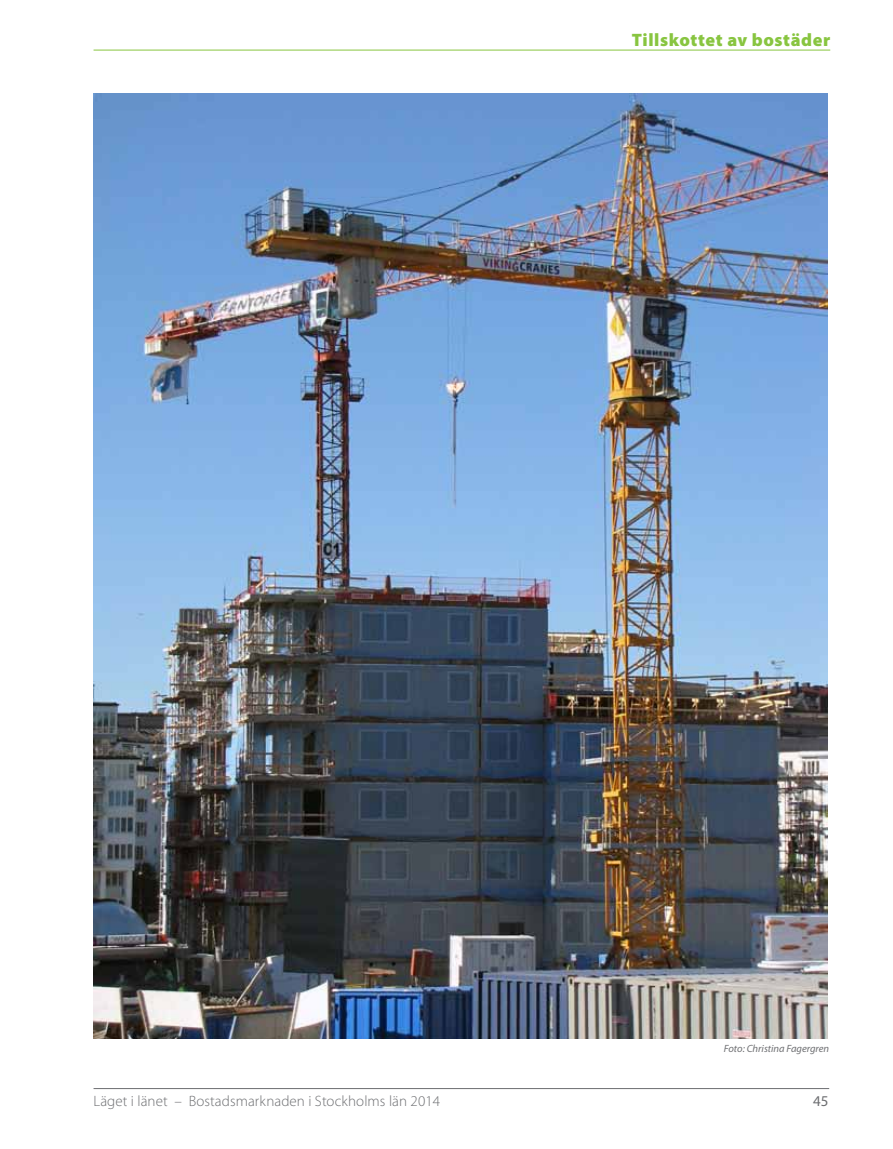
<style>
.page{position:relative;width:893px;height:1149px;background:#fff}
.page>*{position:absolute;margin:0;border:0;box-sizing:border-box;transform-origin:0 0}
.t1{font:900 18px "Myriad Pro";letter-spacing:.03em;color:#88c540}
.t2{font:300 15px "Myriad Pro";letter-spacing:.005em;color:#6d6e71}
.t3{font:15px "Myriad Pro";color:#6d6e71}
.t4{font:italic 10.5px "Myriad Pro";color:#6f7073}
</style>
<div class="page">
<hr style="left:94px;top:50px;width:736px;height:1px;background:#88c540">
<hr style="left:94px;top:1087px;width:735px;height:1px;background:#6d6e71">
<img style="left:94px;top:94px;width:734px;height:943px">
<p class="t1" style="left:632px;top:29px;width:200px">Tillskottet av bostäder</p>
<p class="t4" style="left:724px;top:1041px;width:107px">Foto: Christina Fagergren</p>
<p class="t2" style="left:94px;top:1091px;width:348px">Läget i länet – Bostadsmarknaden i Stockholms län 2014</p>
<p class="t3" style="left:813px;top:1091px;width:17px">45</p>
</div>
